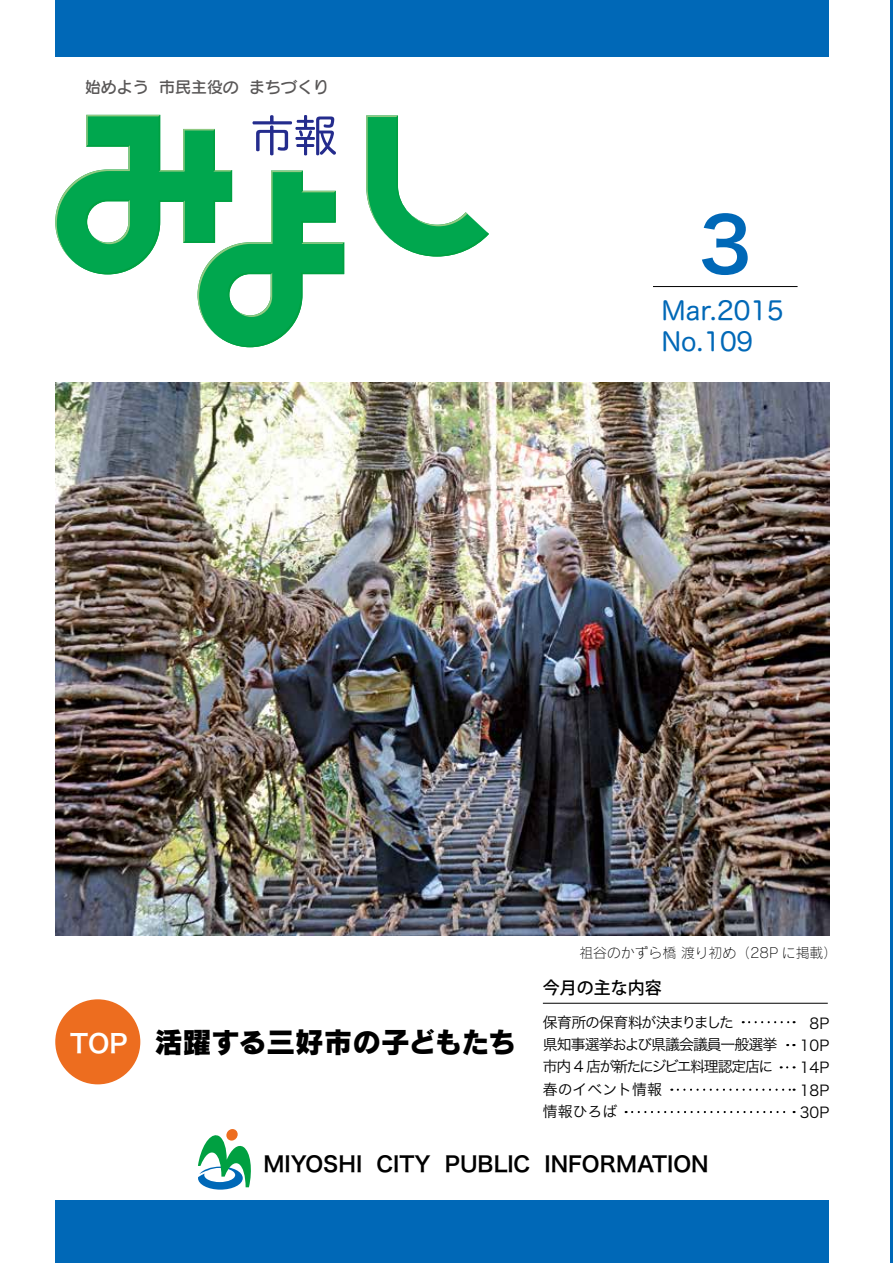
<style>
.page{position:relative;width:893px;height:1263px;background:#fff}
.page>*{position:absolute;margin:0;border:0;box-sizing:border-box;transform-origin:0 0}
.t1{font:74.4px "Hira Kaku Pro W6";color:#0068b7}
.t2{font:28.65px "Rodin Pro EB";letter-spacing:-.02em;color:#000}
.t3{font:25.5px/30.8px "Hira Maru Pro W4";color:#0068b7}
.t4{font:25.5px "Hira Kaku Pro W6";color:#fff}
.t5{font:21.3px "Hira Kaku Pro W6";color:#000}
.t6{font:500 16.95px "Koz Go Pro";color:#000}
.t7{font:15.9px "Seurat Pro DB";color:#595757}
.t8{font:14.85px/22.4px "Hira Kaku Pro W3";letter-spacing:-.06em;color:#000}
.t9{font:13.8px "Rodin Pro L";color:#000}
</style>
<div class="page">
<hr style="left:891px;top:0;width:2px;height:1263px;background:#0068b7">
<svg style="left:366px;top:115px;width:123px;height:142px"></svg>
<svg style="left:55px;top:115px;width:289px;height:232px"></svg>
<div style="left:55px;top:0;width:774px;height:56px;background:#0068b7"></div>
<div style="left:55px;top:1200px;width:774px;height:63px;background:#0068b7"></div>
<svg style="left:226px;top:1129px;width:12px;height:12px"></svg>
<svg style="left:198px;top:1131px;width:53px;height:58px"></svg>
<hr style="left:653px;top:286px;width:145px;height:1px;background:#000">
<div style="left:55px;top:999px;width:85px;height:85px;background:#ed6d1f;border-radius:50%"></div>
<hr style="left:543px;top:1003px;width:285px;height:1px;background:#000">
<svg style="left:743px;top:1021px;width:52px;height:2px"></svg>
<svg style="left:781px;top:1066px;width:14px;height:2px"></svg>
<svg style="left:678px;top:1089px;width:117px;height:2px"></svg>
<svg style="left:626px;top:1111px;width:169px;height:2px"></svg>
<svg style="left:787px;top:1044px;width:8px;height:2px"></svg>
<img style="left:55px;top:383px;width:774px;height:552px">
<p class="t7" style="left:85px;top:77px;width:65px">始めよう</p>
<p class="t7" style="left:159px;top:77px;width:81px">市民主役の</p>
<p class="t7" style="left:249px;top:77px;width:81px">まちづくり</p>
<h1 class="t1" style="left:699px;top:177px;width:54px">3</h1>
<h3 class="t3" style="left:661px;top:294px;width:124px">Mar.2015<br>No.109</h3>
<h3 class="t4" style="left:70px;top:1020px;width:59px">TOP</h3>
<h2 class="t2" style="left:154px;top:1022px;width:364px">活躍する三好市の子どもたち</h2>
<p class="t9" style="left:579px;top:944px;width:259px">祖谷のかずら橋渡り初め（28P に掲載(</p>
<p class="t6" style="left:543px;top:977px;width:121px">今月の主な内容</p>
<p class="t8" style="left:543px;top:1010px;width:236px">保育所の保育料が決まりました<br>県知事選挙および県議会議員一般選挙市内 4 店が新たにジビエ料理認定店に春のイベント情報<br>情報ひろば</p>
<p class="t8" style="left:800px;top:1011px;width:31px;text-align:justify;text-indent:10px">8P 10P 14P 18P 30P</p>
<h3 class="t5" style="left:264px;top:1145px;width:100px">MIYOSHI</h3>
<h3 class="t5" style="left:376px;top:1145px;width:56px">CITY</h3>
<h3 class="t5" style="left:445px;top:1145px;width:87px">PUBLIC</h3>
<h3 class="t5" style="left:545px;top:1145px;width:166px">INFORMATION</h3>
</div>
